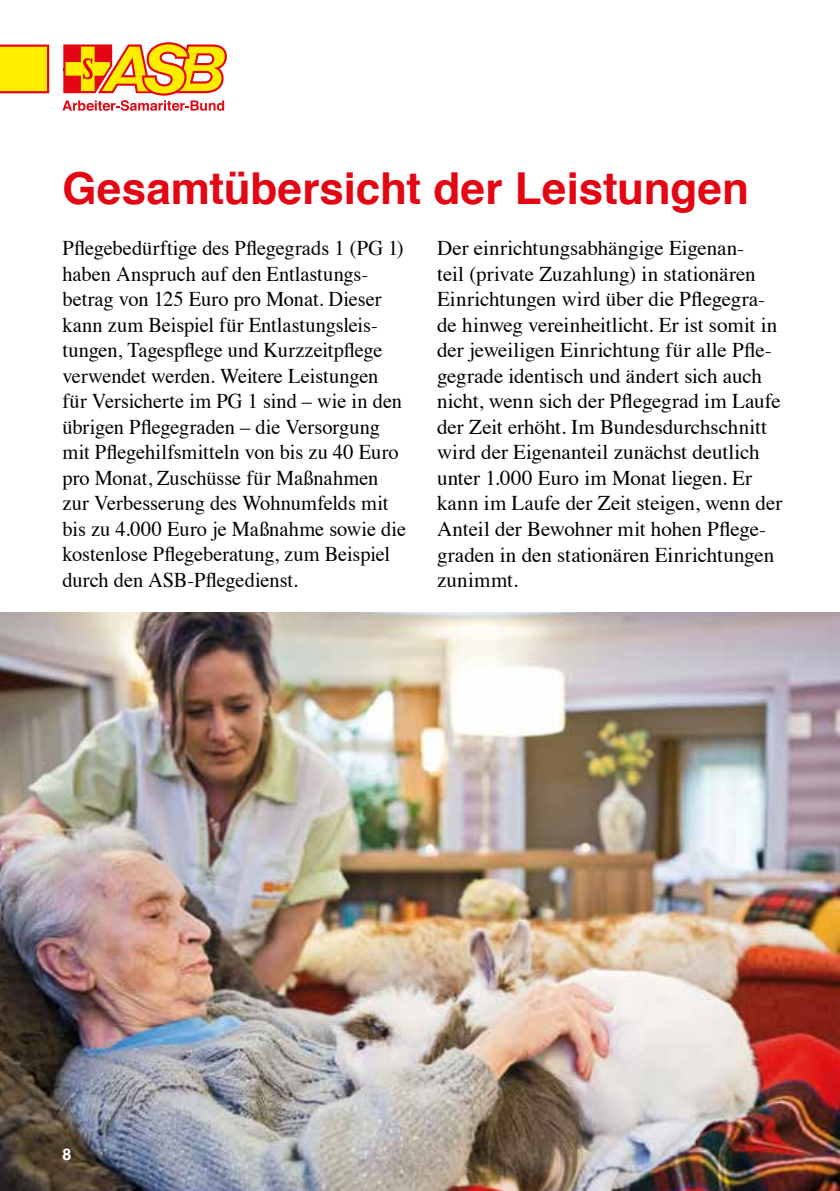
<style>
.page{position:relative;width:840px;height:1191px;background:#fff}
.page>*{position:absolute;margin:0;border:0;box-sizing:border-box;transform-origin:0 0}
.t1{font:700 44px "Helvetica";color:#e30613}
.t2{font:21px/25.6px "Times";letter-spacing:-.005em;color:#000}
.t3{font:700 16px "Helvetica";color:#fff}
</style>
<div class="page">
<svg style="left:839px;top:612px;width:1px;height:401px"></svg>
<img style="left:0;top:612px;width:839px;height:579px">
<svg style="left:62px;top:42px;width:165px;height:69px"></svg>
<svg style="left:0;top:45px;width:49px;height:48px;background:#fbd202"></svg>
<h1 class="t1" style="left:62px;top:153px;width:687px">Gesamtübersicht der Leistungen</h1>
<p class="t2" style="left:62px;top:233px;width:345px">Pflegebedürftige des Pflegegrads 1 (PG 1) haben Anspruch auf den Entlastungs&shy;betrag von 125 Euro pro Monat. Dieser kann zum Beispiel für Entlastungsleis&shy;tungen, Tagespflege und Kurzzeitpflege verwendet werden. Weitere Leistungen für Versicherte im PG 1 sind – wie in den übrigen Pflegegraden – die Versorgung mit Pflegehilfsmitteln von bis zu 40 Euro pro Monat, Zuschüsse für Maßnahmen zur Verbesserung des Wohnumfelds mit bis zu 4.000 Euro je Maßnahme sowie die kostenlose Pflegeberatung, zum Beispiel durch den ASB-Pflegedienst.</p>
<p class="t2" style="left:437px;top:233px;width:346px">Der einrichtungsabhängige Eigenan-<br>teil (private Zuzahlung) in stationären Einrichtungen wird über die Pflegegra&shy;de hinweg vereinheitlicht. Er ist somit in der jeweiligen Einrichtung für alle Pfle&shy;gegrade identisch und ändert sich auch nicht, wenn sich der Pflegegrad im Laufe der Zeit erhöht. Im Bundesdurchschnitt wird der Eigenanteil zunächst deutlich unter 1.000 Euro im Monat liegen. Er kann im Laufe der Zeit steigen, wenn der Anteil der Bewohner mit hohen Pflege&shy;graden in den stationären Einrichtungen zunimmt.</p>
<p class="t3" style="left:62px;top:1141px;width:10px">8</p>
</div>
